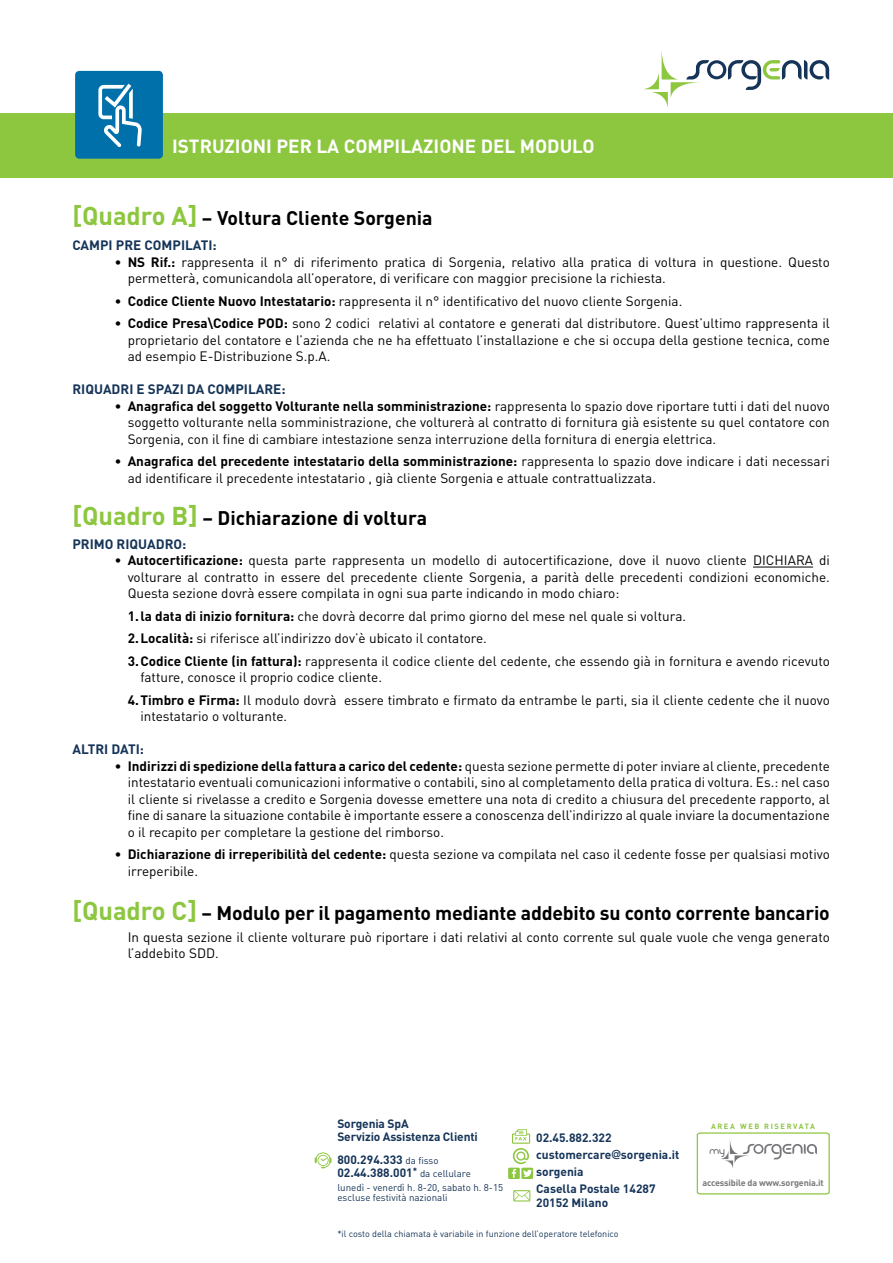
<style>
.page{position:relative;width:893px;height:1263px;background:#fff}
.page>*{position:absolute;margin:0;border:0;box-sizing:border-box;transform-origin:0 0}
.t1{font:700 19.5px "DIN";letter-spacing:-.01em;color:#000}
.t2{font:700 18.9px "DIN";color:#fff}
.t3{font:13.5px/16.5px "DIN";color:#000}
.t4{font:700 13.5px "DIN";color:#153458}
.t5{font:700 12px/17.2px "DIN";color:#153458}
.t6{font:9.75px/10.5px "DIN";color:#153458}
.t7{font:9px "DIN";color:#153458}
.t8{font:700 9px "DIN";letter-spacing:-.015em;color:#77787b}
.t9{font:700 7.5px "DIN";letter-spacing:.21em;color:#8dc63f}
.s1{font-size:25.5px;color:#8dc63f}
.s2{font-weight:700}
.s3{font-weight:400;font-size:9.75px}
.s4{font-family:"Futura";font-weight:400}
</style>
<div class="page">
<div style="left:0;top:113px;width:893px;height:64px;background:#8dc63f"></div>
<div style="left:75px;top:71px;width:88px;height:88px;background:#0070ab;border-radius:4px"></div>
<hr style="left:753px;top:567px;width:60px;height:1px;background:#000">
<svg style="left:98px;top:84px;width:44px;height:63px"></svg>
<svg style="left:644px;top:51px;width:185px;height:57px"></svg>
<svg style="left:696px;top:1132px;width:134px;height:63px"></svg>
<div style="left:508px;top:1168px;width:12px;height:11px;background:#8dc63f"></div>
<div style="left:521px;top:1168px;width:12px;height:11px;background:#8dc63f"></div>
<svg style="left:513px;top:1190px;width:17px;height:11px"></svg>
<svg style="left:512px;top:1129px;width:20px;height:49px"></svg>
<svg style="left:315px;top:1152px;width:16px;height:16px"></svg>
<h2 class="t2" style="left:172px;top:134px;width:424px">ISTRUZIONI PER LA COMPILAZIONE DEL MODULO</h2>
<h1 class="t1" style="left:72px;top:206px;width:362px"><span class="s1">[Quadro A]</span> – Voltura Cliente Sorgenia</h1>
<p class="t4" style="left:72px;top:236px;width:146px">CAMPI PRE COMPILATI:</p>
<p class="t3" style="left:128px;top:253px;width:704px;text-indent:-13px"><span class="s2">• NS Rif.:</span> rappresenta il n° di riferimento pratica di Sorgenia, relativo alla pratica di voltura in questione. Questo permetterà, comunicandola all’operatore, di verificare con maggior precisione la richiesta.</p>
<p class="t3" style="left:115px;top:292px;width:569px"><span class="s2">• Codice Cliente Nuovo Intestatario:</span> rappresenta il n° identificativo del nuovo cliente Sorgenia.</p>
<p class="t3" style="left:128px;top:315px;width:704px;text-align:justify;text-indent:-13px"><span class="s2">• Codice Presa\Codice POD:</span> sono 2 codici relativi al contatore e generati dal distributore. Quest’ultimo rappresenta il proprietario del contatore e l’azienda che ne ha effettuato l’installazione e che si occupa della gestione tecnica, come ad esempio E-Distribuzione S.p.A.</p>
<p class="t4" style="left:72px;top:380px;width:215px">RIQUADRI E SPAZI DA COMPILARE:</p>
<p class="t3" style="left:128px;top:397px;width:704px;text-align:justify;text-indent:-13px"><span class="s2">• Anagrafica del soggetto Volturante nella somministrazione:</span> rappresenta lo spazio dove riportare tutti i dati del nuovo soggetto volturante nella somministrazione, che volturerà al contratto di fornitura già esistente su quel contatore con Sorgenia, con il fine di cambiare intestazione senza interruzione della fornitura di energia elettrica.</p>
<p class="t3" style="left:128px;top:453px;width:704px;text-indent:-13px"><span class="s2">• Anagrafica del precedente intestatario della somministrazione:</span> rappresenta lo spazio dove indicare i dati necessari ad identificare il precedente intestatario , già cliente Sorgenia e attuale contrattualizzata.</p>
<h1 class="t1" style="left:72px;top:505px;width:356px"><span class="s1">[Quadro B]</span> – Dichiarazione di voltura</h1>
<p class="t4" style="left:72px;top:535px;width:116px">PRIMO RIQUADRO:</p>
<p class="t3" style="left:128px;top:552px;width:704px;text-align:justify;text-indent:-13px"><span class="s2">• Autocertificazione:</span> questa parte rappresenta un modello di autocertificazione, dove il nuovo cliente DICHIARA di volturare al contratto in essere del precedente cliente Sorgenia, a parità delle precedenti condizioni economiche.<br>Questa sezione dovrà essere compilata in ogni sua parte indicando in modo chiaro:</p>
<p class="t3" style="left:128px;top:604px;width:704px;line-height:22.5px"><span class="s2">1.la data di inizio fornitura:</span> che dovrà decorre dal primo giorno del mese nel quale si voltura.<br><span class="s2">2.Località:</span> si riferisce all’indirizzo dov’è ubicato il contatore.<br><span class="s2">3.Codice Cliente (in fattura):</span> rappresenta il codice cliente del cedente, che essendo già in fornitura e avendo ricevuto</p>
<p class="t3" style="left:128px;top:666px;width:704px;line-height:22.5px;text-indent:13px">fatture, conosce il proprio codice cliente.<br><span class="s2">4.Timbro e Firma:</span> Il modulo dovrà essere timbrato e firmato da entrambe le parti, sia il cliente cedente che il nuovo</p>
<p class="t3" style="left:140px;top:708px;width:148px">intestatario o volturante.</p>
<p class="t4" style="left:72px;top:740px;width:73px">ALTRI DATI:</p>
<p class="t3" style="left:128px;top:757px;width:704px;text-align:justify;text-indent:-13px"><span class="s2">• Indirizzi di spedizione della fattura a carico del cedente:</span> questa sezione permette di poter inviare al cliente, precedente intestatario eventuali comunicazioni informative o contabili, sino al completamento della pratica di voltura. Es.: nel caso il cliente si rivelasse a credito e Sorgenia dovesse emettere una nota di credito a chiusura del precedente rapporto, al fine di sanare la situazione contabile è importante essere a conoscenza dell’indirizzo al quale inviare la documentazione o il recapito per completare la gestione del rimborso.</p>
<p class="t3" style="left:128px;top:846px;width:704px;text-indent:-13px"><span class="s2">• Dichiarazione di irreperibilità del cedente:</span> questa sezione va compilata nel caso il cedente fosse per qualsiasi motivo irreperibile.</p>
<h1 class="t1" style="left:72px;top:900px;width:759px"><span class="s1">[Quadro C]</span> – Modulo per il pagamento mediante addebito su conto corrente bancario</h1>
<p class="t3" style="left:128px;top:928px;width:704px">In questa sezione il cliente volturare può riportare i dati relativi al conto corrente sul quale vuole che venga generato l’addebito SDD.</p>
<p class="t5" style="left:337px;top:1116px;width:142px;line-height:13.5px">Sorgenia SpA<br>Servizio Assistenza Clienti</p>
<p class="t5" style="left:337px;top:1152px;width:135px;line-height:13.5px">800.294.333 <span class="s3">da fisso<br></span>02.44.388.001<sup>*</sup> <span class="s3">da cellulare</span></p>
<p class="t6" style="left:337px;top:1182px;width:167px">lunedì - venerdì h. 8-20, sabato h. 8-15 escluse festività nazionali</p>
<p class="t7" style="left:337px;top:1227px;width:283px">*il costo della chiamata è variabile in funzione dell’operatore telefonico</p>
<p class="t5" style="left:536px;top:1128px;width:145px">02.45.882.322 customercare<span class="s4">@</span>sorgenia.it sorgenia<br>Casella Postale 14287</p>
<p class="t5" style="left:536px;top:1193px;width:74px">20152 Milano</p>
<p class="t9" style="left:711px;top:1121px;width:105px">AREA WEB RISERVATA</p>
<p class="t8" style="left:702px;top:1177px;width:123px">accessibile da www.sorgenia.it</p>
</div>
